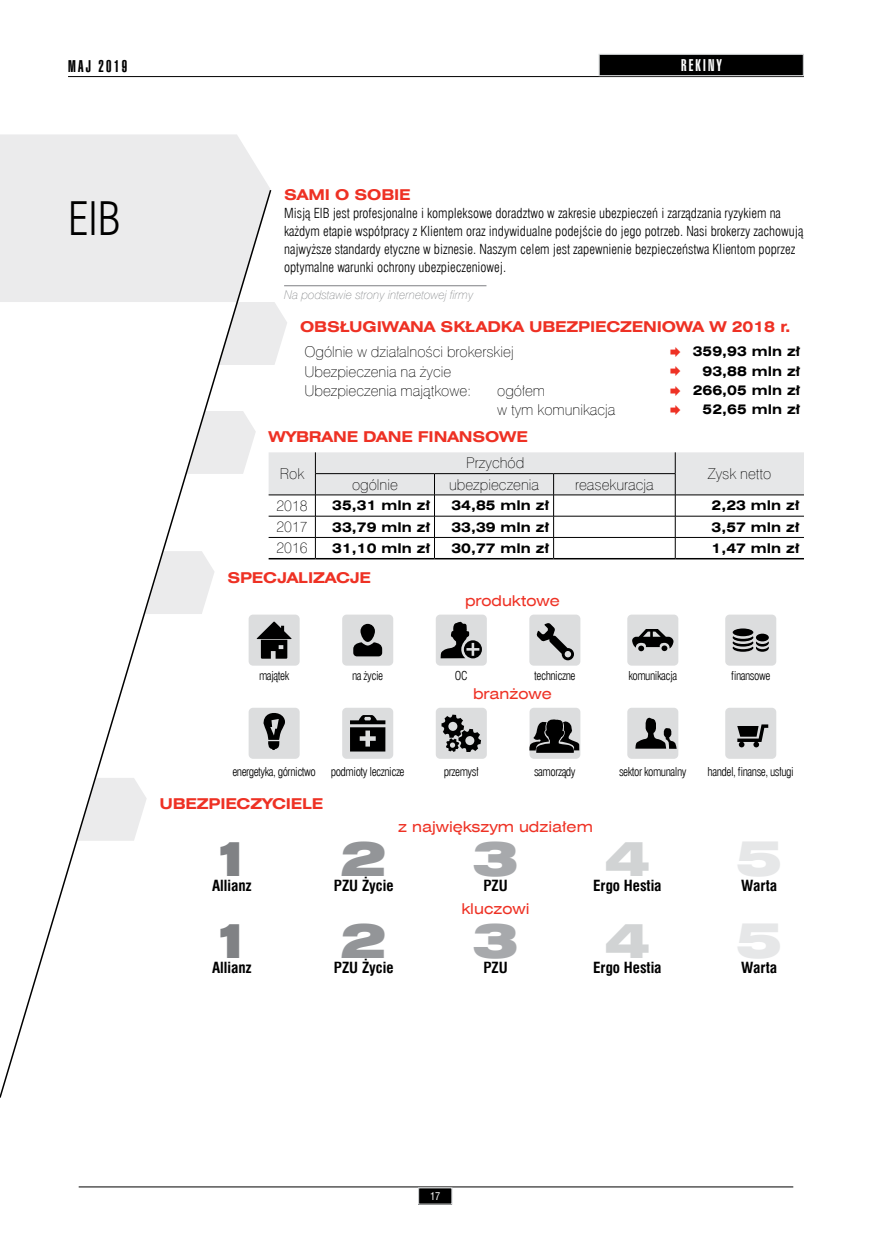
<style>
.page{position:relative;width:872px;height:1255px;background:#fff}
.page>*{position:absolute;margin:0;border:0;box-sizing:border-box;transform-origin:0 0}
.t1{font:48px "Swis 721 Blk Ex EU";color:#808285}
.t2{font:48px "Swis 721 Blk Ex EU";color:#939598}
.t3{font:48px "Swis 721 Blk Ex EU";color:#a7a9ac}
.t4{font:48px "Swis 721 Blk Ex EU";color:#d1d3d4}
.t5{font:48px "Swis 721 Blk Ex EU";color:#e6e7e8}
.t6{font:45px "Swis 721 Lt Cn EU";color:#000}
.t7{font:16.5px "Swis 911 U Cm EU";letter-spacing:.14em;color:#000}
.t8{font:16.5px "Swis 911 U Cm EU";letter-spacing:.14em;color:#fff}
.t9{font:15px "Swis 721 Th EU";color:#000}
.t10{font:700 15px "Swis 721 Ex EU";letter-spacing:-.01em;color:#ee3124}
.t11{font:700 15px "Swis 721 Cn EU";color:#000}
.t12{font:15px "Swis 721 Ex EU";color:#ee3124}
.t13{font:13.5px/18px "Swis 721 Lt Cn EU";color:#000}
.t14{font:700 13.5px "Swis 721 Ex EU";color:#000}
.t15{font:12px "Swis 721 Lt Cn EU";letter-spacing:-.04em;color:#000}
.t16{font:italic 12px "Swis 721 Th EU";color:#7e8083}
.t17{font:10.5px "Swis 721 Cn EU";color:#fff}
</style>
<div class="page">
<hr style="left:79px;top:1186px;width:714px;height:1px;background:#000">
<div style="left:418px;top:1187px;width:34px;height:16px;background:#000"></div>
<div style="left:418px;top:1187px;width:34px;height:17px;border:1px solid #d1d3d4"></div>
<hr style="left:68px;top:76px;width:736px;height:1px;background:#000">
<div style="left:599px;top:54px;width:204px;height:22px;background:#000"></div>
<div style="left:598px;top:54px;width:206px;height:22px;border:1px solid #d1d3d4"></div>
<div style="left:0;top:134px;width:270px;height:54px;background:#ebebec"></div>
<svg style="left:272px;top:302px;width:15px;height:63px"></svg>
<hr style="left:284px;top:285px;width:202px;height:1px;background:#7e8083">
<hr style="left:269px;top:558px;width:46px;height:1px;background:#000">
<svg style="left:272px;top:452px;width:532px;height:106px"></svg>
<hr style="left:315px;top:558px;width:119px;height:1px;background:#000">
<hr style="left:434px;top:558px;width:119px;height:1px;background:#000">
<hr style="left:553px;top:558px;width:122px;height:1px;background:#000">
<hr style="left:675px;top:558px;width:129px;height:1px;background:#000">
<hr style="left:269px;top:516px;width:46px;height:1px;background:#000">
<hr style="left:675px;top:516px;width:129px;height:1px;background:#000">
<div style="left:249px;top:614px;width:51px;height:51px;background:#dcddde;border-radius:4px"></div>
<svg style="left:272px;top:621px;width:20px;height:37px"></svg>
<div style="left:342px;top:614px;width:51px;height:51px;background:#dcddde;border-radius:4px"></div>
<svg style="left:353px;top:624px;width:29px;height:32px"></svg>
<div style="left:436px;top:614px;width:51px;height:51px;background:#dcddde;border-radius:4px"></div>
<svg style="left:440px;top:622px;width:42px;height:36px"></svg>
<div style="left:529px;top:614px;width:51px;height:51px;background:#dcddde;border-radius:4px"></div>
<svg style="left:536px;top:623px;width:38px;height:37px"></svg>
<div style="left:627px;top:614px;width:51px;height:51px;background:#dcddde;border-radius:4px"></div>
<svg style="left:632px;top:629px;width:41px;height:22px"></svg>
<div style="left:725px;top:614px;width:51px;height:51px;background:#dcddde;border-radius:4px"></div>
<svg style="left:732px;top:628px;width:37px;height:23px"></svg>
<div style="left:249px;top:707px;width:51px;height:51px;background:#dcddde;border-radius:4px"></div>
<svg style="left:272px;top:713px;width:13px;height:37px"></svg>
<div style="left:342px;top:707px;width:51px;height:51px;background:#dcddde;border-radius:4px"></div>
<svg style="left:350px;top:715px;width:35px;height:36px"></svg>
<div style="left:436px;top:707px;width:51px;height:51px;background:#dcddde;border-radius:4px"></div>
<svg style="left:441px;top:714px;width:40px;height:38px"></svg>
<div style="left:529px;top:707px;width:51px;height:51px;background:#dcddde;border-radius:4px"></div>
<svg style="left:529px;top:717px;width:50px;height:35px"></svg>
<div style="left:627px;top:707px;width:51px;height:51px;background:#dcddde;border-radius:4px"></div>
<svg style="left:635px;top:717px;width:41px;height:31px"></svg>
<div style="left:725px;top:707px;width:51px;height:51px;background:#dcddde;border-radius:4px"></div>
<svg style="left:737px;top:724px;width:31px;height:23px"></svg>
<svg style="left:0;top:188px;width:272px;height:910px"></svg>
<p class="t7" style="left:68px;top:57px;width:61px">MAJ 2019</p>
<p class="t8" style="left:681px;top:56px;width:42px">REKINY</p>
<h2 class="t6" style="left:68px;top:192px;width:54px">EIB</h2>
<p class="t10" style="left:284px;top:186px;width:25px">SAMI</p>
<p class="t10" style="left:335px;top:186px;width:77px">O SOBIE</p>
<p class="t13" style="left:284px;top:204px;width:521px">Misją EIB jest profesjonalne i kompleksowe doradztwo w zakresie ubezpieczeń i zarządzania ryzykiem na każdym etapie współpracy z Klientem oraz indywidualne podejście do jego potrzeb. Nasi brokerzy zachowują najwyższe standardy etyczne w biznesie. Naszym celem jest zapewnienie bezpieczeństwa Klientom poprzez optymalne warunki ochrony ubezpieczeniowej.</p>
<p class="t16" style="left:284px;top:287px;width:191px">Na podstawie strony internetowej firmy</p>
<p class="t10" style="left:300px;top:317px;width:90px">OBSŁUGIWANA</p>
<p class="t10" style="left:440px;top:317px;width:115px">SKŁADKA UBEZPIECZENIOWA</p>
<p class="t10" style="left:709px;top:317px;width:83px">W 2018 R.</p>
<p class="t9" style="left:304px;top:343px;width:211px">Ogólnie w działalności brokerskiej</p>
<p class="t14" style="left:692px;top:343px;width:109px">359,93 MLN ZŁ</p>
<p class="t9" style="left:304px;top:362px;width:148px">Ubezpieczenia na życie</p>
<p class="t14" style="left:702px;top:362px;width:99px">93,88 MLN ZŁ</p>
<p class="t9" style="left:304px;top:381px;width:169px">Ubezpieczenia majątkowe:</p>
<p class="t9" style="left:497px;top:381px;width:49px">ogółem</p>
<p class="t14" style="left:692px;top:382px;width:109px">266,05 MLN ZŁ</p>
<p class="t9" style="left:497px;top:401px;width:120px">w tym komunikacja</p>
<p class="t14" style="left:702px;top:401px;width:99px">52,65 MLN ZŁ</p>
<p class="t10" style="left:269px;top:428px;width:54px">WYBRAN</p>
<p class="t10" style="left:347px;top:428px;width:30px">E DAN</p>
<p class="t10" style="left:401px;top:428px;width:39px">E FINAN</p>
<p class="t10" style="left:472px;top:428px;width:57px">SOWE</p>
<p class="t9" style="left:280px;top:464px;width:26px">Rok</p>
<p class="t9" style="left:466px;top:454px;width:60px">Przychód</p>
<p class="t9" style="left:708px;top:464px;width:65px">Zysk netto</p>
<p class="t9" style="left:352px;top:475px;width:47px">ogólnie</p>
<p class="t9" style="left:449px;top:475px;width:92px">ubezpieczenia</p>
<p class="t9" style="left:575px;top:475px;width:80px">reasekuracja</p>
<p class="t9" style="left:276px;top:496px;width:33px">2018</p>
<p class="t14" style="left:332px;top:497px;width:99px">35,31 MLN ZŁ</p>
<p class="t14" style="left:451px;top:497px;width:99px">34,85 MLN ZŁ</p>
<p class="t14" style="left:711px;top:497px;width:90px">2,23 MLN ZŁ</p>
<p class="t9" style="left:276px;top:517px;width:33px">2017</p>
<p class="t14" style="left:332px;top:518px;width:99px">33,79 MLN ZŁ</p>
<p class="t14" style="left:451px;top:518px;width:99px">33,39 MLN ZŁ</p>
<p class="t14" style="left:711px;top:518px;width:90px">3,57 MLN ZŁ</p>
<p class="t9" style="left:276px;top:539px;width:33px">2016</p>
<p class="t14" style="left:332px;top:540px;width:99px">31,10 MLN ZŁ</p>
<p class="t14" style="left:451px;top:540px;width:99px">30,77 MLN ZŁ</p>
<p class="t14" style="left:711px;top:540px;width:90px">1,47 MLN ZŁ</p>
<p class="t10" style="left:227px;top:568px;width:92px">SP ECJALIZAC</p>
<p class="t10" style="left:350px;top:568px;width:23px">JE</p>
<p class="t12" style="left:465px;top:591px;width:96px">produktowe</p>
<p class="t15" style="left:259px;top:668px;width:32px">majątek</p>
<p class="t15" style="left:352px;top:668px;width:33px">na życie</p>
<p class="t15" style="left:455px;top:668px;width:14px">OC</p>
<p class="t15" style="left:534px;top:668px;width:43px">techniczne</p>
<p class="t15" style="left:628px;top:668px;width:50px">komunikacja</p>
<p class="t15" style="left:731px;top:668px;width:41px">finansowe</p>
<p class="t12" style="left:473px;top:685px;width:80px">branżowe</p>
<p class="t15" style="left:232px;top:764px;width:174px">energetyka, górnictwo podmioty lecznicze</p>
<p class="t15" style="left:444px;top:764px;width:37px">przemysł</p>
<p class="t15" style="left:534px;top:764px;width:43px">samorządy</p>
<p class="t15" style="left:619px;top:764px;width:69px">sektor komunalny</p>
<p class="t15" style="left:707px;top:764px;width:88px">handel, finanse, usługi</p>
<p class="t10" style="left:159px;top:794px;width:48px">U BEZPI</p>
<p class="t10" style="left:225px;top:794px;width:23px">ECZYCI</p>
<p class="t10" style="left:291px;top:794px;width:34px">ELE</p>
<p class="t12" style="left:398px;top:818px;width:196px">z największym udziałem</p>
<h1 class="t2" style="left:341px;top:827px;width:47px">2</h1>
<p class="t11" style="left:349px;top:876px;width:46px">U Życie</p>
<h1 class="t1" style="left:209px;top:827px;width:47px">1</h1>
<p class="t11" style="left:212px;top:876px;width:41px">Allianz</p>
<p class="t11" style="left:334px;top:876px;width:9px">PZ</p>
<h1 class="t2" style="left:341px;top:909px;width:47px">2</h1>
<p class="t11" style="left:349px;top:958px;width:46px">U Życie</p>
<h1 class="t1" style="left:209px;top:909px;width:47px">1</h1>
<p class="t11" style="left:212px;top:958px;width:41px">Allianz</p>
<p class="t11" style="left:334px;top:958px;width:9px">PZ</p>
<h1 class="t3" style="left:472px;top:827px;width:47px">3</h1>
<p class="t11" style="left:483px;top:876px;width:26px">PZU</p>
<p class="t11" style="left:593px;top:876px;width:70px">Ergo Hestia</p>
<h1 class="t4" style="left:604px;top:827px;width:47px">4</h1>
<h1 class="t5" style="left:736px;top:827px;width:47px">5</h1>
<p class="t11" style="left:741px;top:876px;width:37px">Warta</p>
<p class="t12" style="left:461px;top:899px;width:70px">kluczowi</p>
<h1 class="t3" style="left:472px;top:909px;width:47px">3</h1>
<p class="t11" style="left:483px;top:958px;width:26px">PZU</p>
<p class="t11" style="left:593px;top:958px;width:70px">Ergo Hestia</p>
<h1 class="t4" style="left:604px;top:909px;width:47px">4</h1>
<h1 class="t5" style="left:736px;top:909px;width:47px">5</h1>
<p class="t11" style="left:741px;top:958px;width:37px">Warta</p>
<p class="t17" style="left:430px;top:1189px;width:12px">17</p>
</div>
